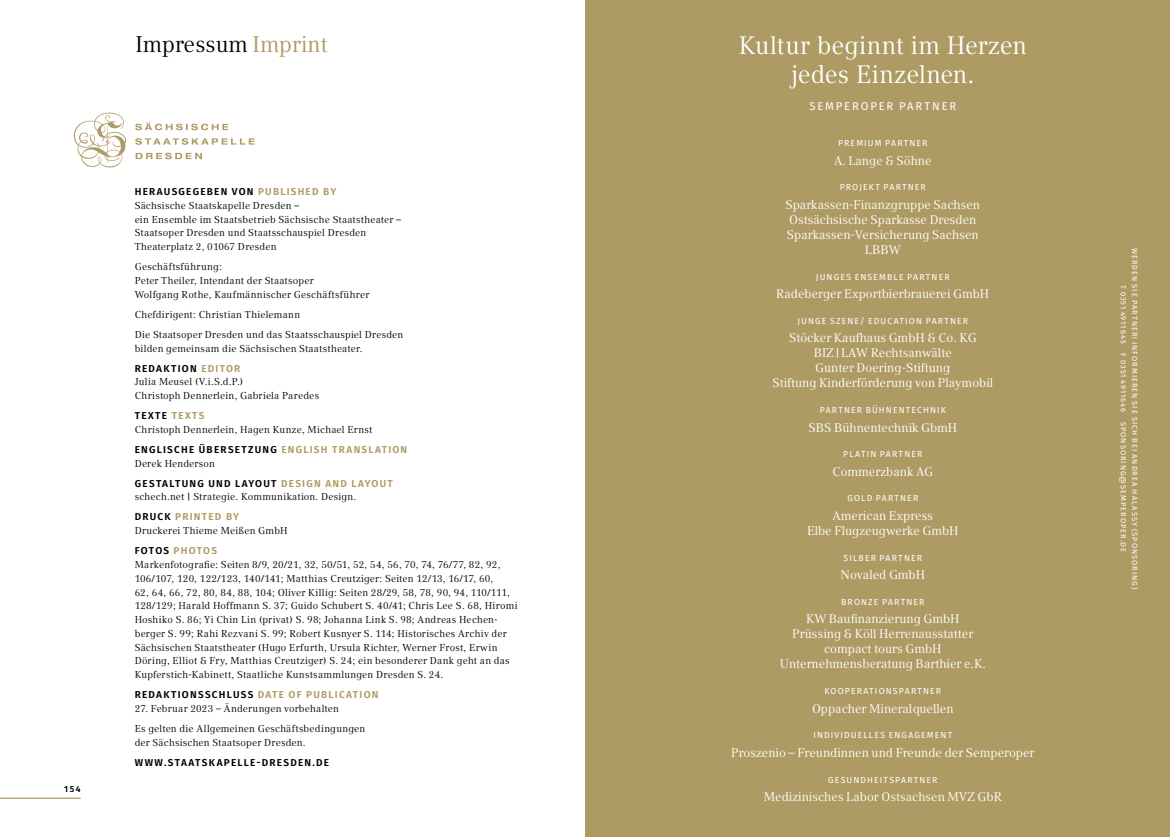
<style>
.page{position:relative;width:1170px;height:837px;background:#fff}
.page>*{position:absolute;margin:0;border:0;box-sizing:border-box;transform-origin:0 0}
.kap_instrumentengrup{font:25px/28.8px "Compatil Text LT Pro";color:#fff;text-align:center}
.kap_head_DE_18_24{font:22.5px "Compatil Text LT Pro";color:#000}
.kap_konz_name{font:12.5px "Compatil Text LT Pro";color:#fff}
.kap_konz_info{font:11.25px "Fira Sans";letter-spacing:.165em;color:#fff}
.kap_konzert_text_ohn{font:10px/13.8px "Compatil Text LT Pro";letter-spacing:.02em;color:#000}
.kap_subhead_DE{font:600 10px "Fira Sans";letter-spacing:.125em;color:#000}
.kap_subhead_DE-2{font:600 10px "Fira Sans";letter-spacing:.12em;color:#ae9a63}
.kap_konz_info-2{font:8.75px "Fira Sans";letter-spacing:.125em;color:#fff}
.t1{font:600 8.75px "Fira Sans";color:#000}
.kap_konz_info-3{font:7.5px "Fira Sans";letter-spacing:.13em;color:#fff}
.s1{color:#ae9a63}
.s2{color:#000}
</style>
<div class="page">
<hr style="left:0;top:797px;width:81px;height:1px;background:#ae9a63">
<svg style="left:73px;top:112px;width:53px;height:56px"></svg>
<svg style="left:136px;top:153px;width:66px;height:6px"></svg>
<svg style="left:135px;top:138px;width:119px;height:7px"></svg>
<svg style="left:135px;top:122px;width:93px;height:8px"></svg>
<div style="left:585px;top:0;width:584px;height:836px;background:#ae9a63"></div>
<p class="t1" style="left:64px;top:781px;width:18px">154</p>
<p class="kap_head_DE_18_24" style="left:135px;top:31px;width:194px">Impressum <span class="s1">Imprint</span></p>
<p class="kap_instrumentengrup" style="left:738px;top:32px;width:289px">Kultur beginnt im Herzen jedes Einzelnen.</p>
<p class="kap_konz_info" style="left:809px;top:97px;width:148px">SEMPEROPER PARTNER</p>
<p class="kap_konz_info-2" style="left:838px;top:136px;width:91px">PREMIUM PARTNER</p>
<p class="kap_konz_name" style="left:834px;top:153px;width:99px">A. Lange &amp; Söhne</p>
<p class="kap_konz_info-2" style="left:839px;top:180px;width:88px">PROJEKT PARTNER</p>
<p class="kap_konz_name" style="left:785px;top:197px;width:196px">Sparkassen-Finanzgruppe Sachsen</p>
<p class="kap_konz_name" style="left:789px;top:212px;width:189px">Ostsächsische Sparkasse Dresden</p>
<p class="kap_konz_name" style="left:786px;top:227px;width:193px">Sparkassen-Versicherung Sachsen</p>
<p class="kap_konz_name" style="left:864px;top:242px;width:37px">LBBW</p>
<p class="kap_konz_info-2" style="left:815px;top:270px;width:135px">JUNGES ENSEMBLE PARTNER</p>
<p class="kap_konz_name" style="left:776px;top:286px;width:214px">Radeberger Exportbierbrauerei GmbH</p>
<p class="kap_konz_info-2" style="left:797px;top:314px;width:172px">JUNGE SZENE/ EDUCATION PARTNER</p>
<p class="kap_konz_name" style="left:789px;top:330px;width:189px">Stöcker Kaufhaus GmbH &amp; Co. KG</p>
<p class="kap_konz_name" style="left:813px;top:345px;width:140px">BIZ|LAW Rechtsanwälte</p>
<p class="kap_konz_name" style="left:815px;top:360px;width:136px">Gunter Doering-Stiftung</p>
<p class="kap_konz_name" style="left:772px;top:375px;width:222px">Stiftung Kinderförderung von Playmobil</p>
<p class="kap_konz_info-2" style="left:819px;top:403px;width:128px">PARTNER BÜHNENTECHNIK</p>
<p class="kap_konz_name" style="left:808px;top:420px;width:150px">SBS Bühnentechnik GbmH</p>
<p class="kap_konz_info-2" style="left:843px;top:447px;width:80px">PLATIN PARTNER</p>
<p class="kap_konz_name" style="left:832px;top:464px;width:102px">Commerzbank AG</p>
<p class="kap_konz_info-2" style="left:847px;top:491px;width:72px">GOLD PARTNER</p>
<p class="kap_konz_name" style="left:832px;top:508px;width:102px">American Express</p>
<p class="kap_konz_name" style="left:807px;top:523px;width:153px">Elbe Flugzeugwerke GmbH</p>
<p class="kap_konz_info-2" style="left:843px;top:550px;width:80px">SILBER PARTNER</p>
<p class="kap_konz_name" style="left:840px;top:567px;width:86px">Novaled GmbH</p>
<p class="kap_konz_info-2" style="left:841px;top:595px;width:85px">BRONZE PARTNER</p>
<p class="kap_konz_name" style="left:806px;top:611px;width:155px">KW Baufinanzierung GmbH</p>
<p class="kap_konz_name" style="left:792px;top:626px;width:182px">Prüssing &amp; Köll Herrenausstatter</p>
<p class="kap_konz_name" style="left:824px;top:641px;width:119px">compact tours GmbH</p>
<p class="kap_konz_name" style="left:779px;top:656px;width:207px">Unternehmensberatung Barthier e.K.</p>
<p class="kap_konz_info-2" style="left:824px;top:684px;width:118px">KOOPERATIONSPARTNER</p>
<p class="kap_konz_name" style="left:812px;top:700px;width:143px">Oppacher Mineralquellen</p>
<p class="kap_konz_info-2" style="left:813px;top:728px;width:140px">INDIVIDUELLES ENGAGEMENT</p>
<p class="kap_konz_name" style="left:731px;top:745px;width:305px">Proszenio – Freundinnen und Freunde der Semperoper</p>
<p class="kap_konz_info-2" style="left:828px;top:772px;width:111px">GESUNDHEITSPARTNER</p>
<p class="kap_konz_name" style="left:763px;top:789px;width:239px">Medizinisches Labor Ostsachsen MVZ GbR</p>
<p class="kap_subhead_DE" style="left:135px;top:183px;width:203px">HERAUSGEGEBEN VON <span class="s1">PUBLISHED BY</span></p>
<p class="kap_konzert_text_ohn" style="left:135px;top:199px;width:166px">Sächsische Staatskapelle Dresden –</p>
<p class="kap_konzert_text_ohn" style="left:135px;top:212px;width:268px">ein Ensemble im Staatsbetrieb Sächsische Staatstheater –<br>Staatsoper Dresden und Staatsschauspiel Dresden</p>
<p class="kap_konzert_text_ohn" style="left:135px;top:240px;width:143px">Theaterplatz 2, 01067 Dresden</p>
<p class="kap_konzert_text_ohn" style="left:135px;top:260px;width:89px">Geschäftsführung:</p>
<p class="kap_konzert_text_ohn" style="left:135px;top:274px;width:180px">Peter Theiler, Intendant der Staatsoper</p>
<p class="kap_konzert_text_ohn" style="left:135px;top:287px;width:236px">Wolfgang Rothe, Kaufmännischer Geschäftsführer</p>
<p class="kap_konzert_text_ohn" style="left:135px;top:307px;width:167px">Chefdirigent: Christian Thielemann</p>
<p class="kap_konzert_text_ohn" style="left:135px;top:327px;width:270px">Die Staatsoper Dresden und das Staatsschauspiel Dresden bilden gemeinsam die Sächsischen Staatstheater.</p>
<p class="kap_subhead_DE" style="left:135px;top:360px;width:107px">REDAKTION <span class="s1">EDITOR</span></p>
<p class="kap_konzert_text_ohn" style="left:135px;top:375px;width:186px">Julia Meusel (V.i.S.d.P.)<br>Christoph Dennerlein, Gabriela Paredes</p>
<p class="kap_subhead_DE" style="left:135px;top:407px;width:71px">TEXTE <span class="s1">TEXTS</span></p>
<p class="kap_konzert_text_ohn" style="left:135px;top:422px;width:239px">Christoph Dennerlein, Hagen Kunze, Michael Ernst</p>
<p class="kap_subhead_DE" style="left:135px;top:441px;width:274px">ENGLISCHE ÜBERSETZUNG <span class="s1">ENGLISH TRANSLATION</span></p>
<p class="kap_konzert_text_ohn" style="left:135px;top:456px;width:82px">Derek Henderson</p>
<p class="kap_subhead_DE" style="left:135px;top:475px;width:259px">GESTALTUNG UND LAYOUT <span class="s1">DESIGN AND LAYOUT</span></p>
<p class="kap_konzert_text_ohn" style="left:135px;top:490px;width:223px">schech.net | Strategie. Kommunikation. Design.</p>
<p class="kap_subhead_DE-2" style="left:135px;top:508px;width:106px"><span class="s2">DRUCK</span> PRINTED BY</p>
<p class="kap_konzert_text_ohn" style="left:135px;top:524px;width:154px">Druckerei Thieme Meißen GmbH</p>
<p class="kap_subhead_DE-2" style="left:135px;top:542px;width:84px"><span class="s2">FOTOS</span> PHOTOS</p>
<p class="kap_konzert_text_ohn" style="left:135px;top:557px;width:384px">Markenfotografie: Seiten 8/9, 20/21, 32, 50/51, 52, 54, 56, 70, 74, 76/77, 82, 92, 106/107, 120, 122/123, 140/141; Matthias Creutziger: Seiten 12/13, 16/17, 60,<br>62, 64, 66, 72, 80, 84, 88, 104; Oliver Killig: Seiten 28/29, 58, 78, 90, 94, 110/111, 128/129; Harald Hoffmann S. 37; Guido Schubert S. 40/41; Chris Lee S. 68, Hiromi Hoshiko S. 86; Yi Chin Lin (privat) S. 98; Johanna Link S. 98; Andreas Hechen&shy;berger S. 99; Rahi Rezvani S. 99; Robert Kusnyer S. 114; Historisches Archiv der Sächsischen Staatstheater (Hugo Erfurth, Ursula Richter, Werner Frost, Erwin Döring, Elliot &amp; Fry, Matthias Creutziger) S. 24; ein besonderer Dank geht an das Kupferstich-Kabinett, Staatliche Kunstsammlungen Dresden S. 24.</p>
<p class="kap_subhead_DE" style="left:135px;top:686px;width:245px">REDAKTIONSSCHLUSS <span class="s1">DATE OF PUBLICATION</span></p>
<p class="kap_konzert_text_ohn" style="left:135px;top:701px;width:205px">27. Februar 2023 – Änderungen vorbehalten</p>
<p class="kap_konzert_text_ohn" style="left:135px;top:721px;width:232px">Es gelten die Allgemeinen Geschäftsbedingungen der Sächsischen Staatsoper Dresden.</p>
<p class="kap_subhead_DE" style="left:135px;top:753px;width:196px">WWW.STAATSKAPELLE-DRESDEN.DE</p>
<p class="kap_konz_info-3" style="left:1140px;top:248px;width:342px;rotate:90deg">WERDEN SIE PARTNER! INFORMIEREN SIE SICH BEI ANDREA HALASSY (SPONSORING)</p>
<p class="kap_konz_info-3" style="left:1128px;top:284px;width:60px;rotate:90deg">T 0351 4911645</p>
<p class="kap_konz_info-3" style="left:1128px;top:353px;width:60px;rotate:90deg">F 0351 4911646</p>
<p class="kap_konz_info-3" style="left:1128px;top:421px;width:132px;rotate:90deg">SPONSORING@SEMPEROPER.DE</p>
</div>
